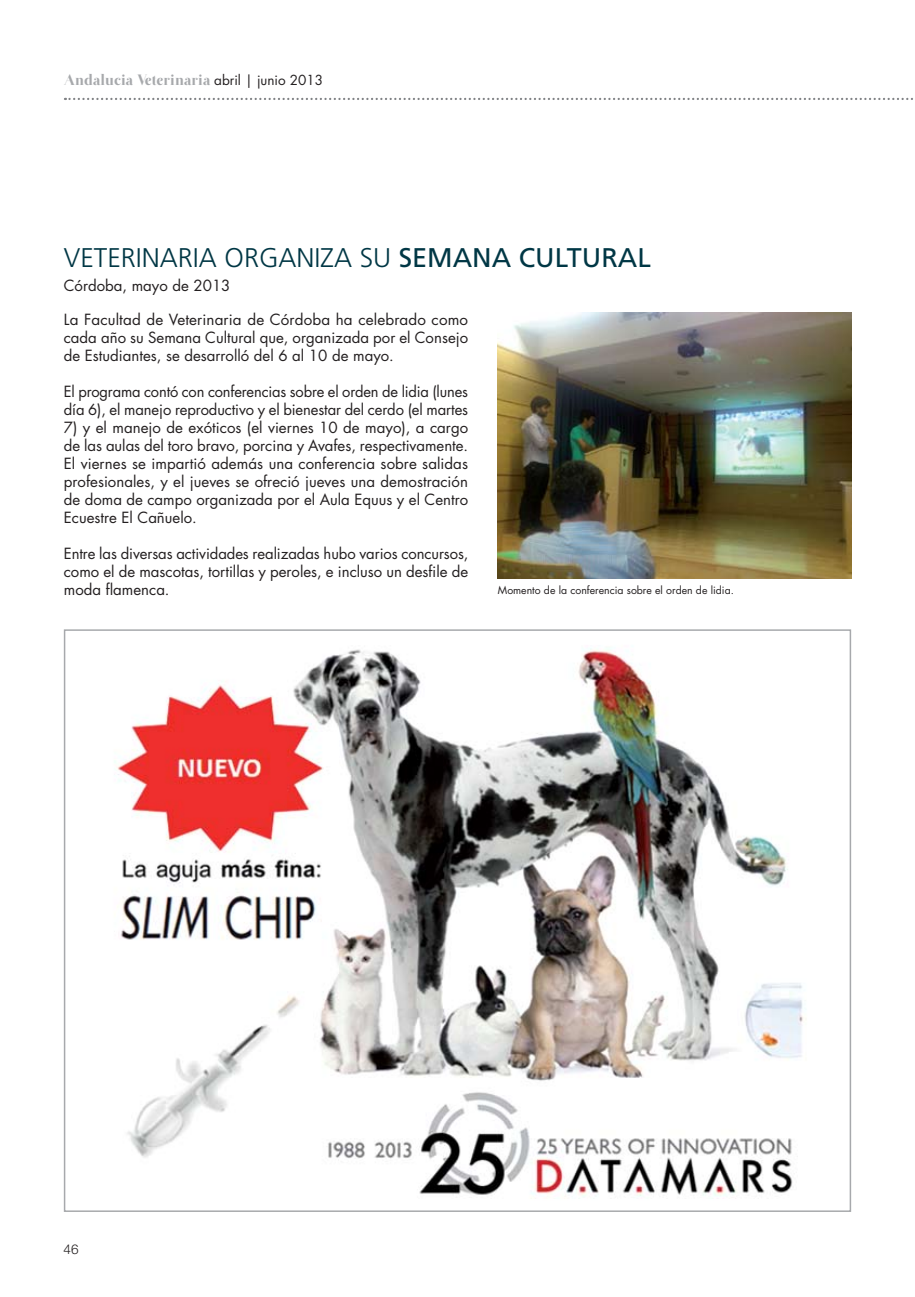
<style>
.page{position:relative;width:915px;height:1297px;background:#fff}
.page>*{position:absolute;margin:0;border:0;box-sizing:border-box;transform-origin:0 0}
.t1{font:300 27px "Frutiger LT Std";color:#003745}
.t2{font:15px/18px "Futura Std";color:#231f20;text-align:justify}
.t3{font:15px "Otama ep";color:#a7a9ac}
.t4{font:300 13.5px "Helvetica Neue LT Std";color:#231f20}
.t5{font:10.5px "Futura Std";color:#231f20}
.s1{font-family:"Futura Std";font-size:13.5px;color:#231f20}
.s2{font-weight:400}
</style>
<div class="page">
<svg style="left:65px;top:98px;width:848px;height:2px"></svg>
<img style="left:114px;top:648px;width:692px;height:551px">
<img style="left:497px;top:312px;width:353px;height:267px">
<p class="t3" style="left:64px;top:71px;width:261px">Andalucia Veterinaria <span class="s1">abril | junio 2013</span></p>
<h1 class="t1" style="left:64px;top:242px;width:588px">VETERINARIA ORGANIZA SU <span class="s2">SEMANA CULTURAL</span></h1>
<p class="t2" style="left:64px;top:276px;width:168px">Córdoba, mayo de 2013</p>
<p class="t2" style="left:64px;top:310px;width:405px">La Facultad de Veterinaria de Córdoba ha celebrado como cada año su Semana Cultural que, organizada por el Consejo de Estudiantes, se desarrolló del 6 al 10 de mayo.</p>
<p class="t2" style="left:64px;top:382px;width:406px">El programa contó con conferencias sobre el orden de lidia (lunes día 6), el manejo reproductivo y el bienestar del cerdo (el martes</p>
<p class="t2" style="left:64px;top:418px;width:406px">7) y el manejo de exóticos (el viernes 10 de mayo), a cargo de las aulas del toro bravo, porcina y Avafes, respectivamente.<br>El viernes se impartió además una conferencia sobre salidas profesionales, y el jueves se ofreció jueves una demostración de doma de campo organizada por el Aula Equus y el Centro Ecuestre El Cañuelo.</p>
<p class="t2" style="left:64px;top:544px;width:406px">Entre las diversas actividades realizadas hubo varios concursos, como el de mascotas, tortillas y peroles, e incluso un desfile de moda flamenca.</p>
<p class="t5" style="left:497px;top:583px;width:237px">Momento de la conferencia sobre el orden de lidia.</p>
<p class="t4" style="left:64px;top:1241px;width:17px">46</p>
</div>
